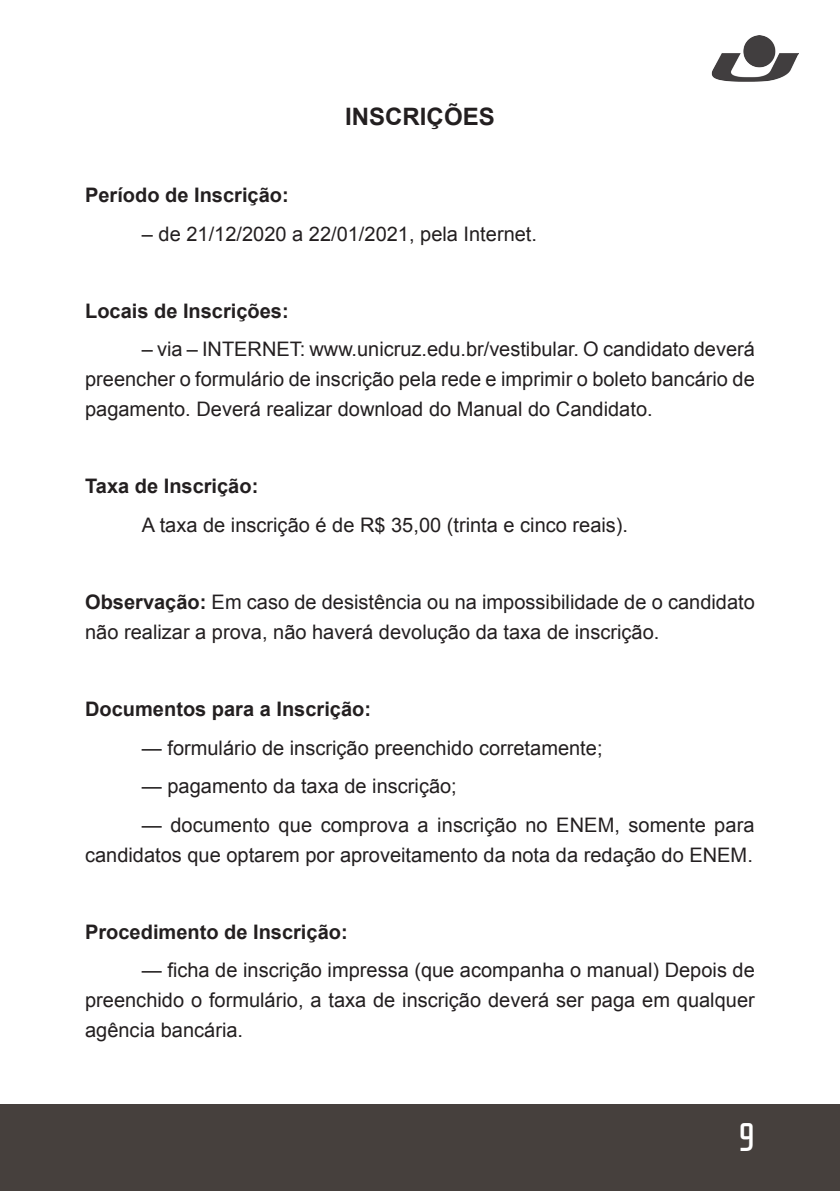
<style>
.page{position:relative;width:840px;height:1191px;background:#fff}
.page>*{position:absolute;margin:0;border:0;box-sizing:border-box;transform-origin:0 0}
.t1{font:36px "Chosence";color:#fff}
.t2{font:700 24px "Arial";color:#231f20}
.Hyperlink{font:20px/30px "Arial";color:#231f20;text-align:justify}
.Parag_Numerados{font:20px/30px "Arial";color:#231f20;text-align:right}
.Body_Text{font:20px/30px "Arial";color:#231f20}
.Body_Text-2{font:700 20px "Arial";color:#231f20}
.s1{font-weight:700}
</style>
<div class="page">
<div style="left:0;top:1104px;width:839px;height:87px;background:#46403d"></div>
<img style="left:711px;top:35px;width:86px;height:46px">
<p class="t2" style="left:345px;top:101px;width:151px">INSCRIÇÕES</p>
<p class="Body_Text-2" style="left:85px;top:182px;width:205px">Período de Inscrição:</p>
<p class="Hyperlink" style="left:142px;top:219px;width:396px">– de 21/12/2020 a 22/01/2021, pela Internet.</p>
<p class="Body_Text-2" style="left:85px;top:297px;width:205px">Locais de Inscrições:</p>
<p class="Hyperlink" style="left:85px;top:334px;width:671px;text-indent:57px">– via – INTERNET: www.unicruz.edu.br/vestibular. O candidato deverá preencher o formulário de inscrição pela rede e imprimir o boleto bancário de pagamento. Deverá realizar download do Manual do Candidato.</p>
<p class="Body_Text-2" style="left:85px;top:473px;width:175px">Taxa de Inscrição:</p>
<p class="Body_Text" style="left:142px;top:510px;width:487px">A taxa de inscrição é de R$ 35,00 (trinta e cinco reais).</p>
<p class="Body_Text" style="left:85px;top:587px;width:670px"><span class="s1">Observação:</span> Em caso de desistência ou na impossibilidade de o candidato não realizar a prova, não haverá devolução da taxa de inscrição.</p>
<p class="Body_Text-2" style="left:85px;top:695px;width:287px">Documentos para a Inscrição:</p>
<p class="Parag_Numerados" style="left:142px;top:732px;width:462px">— formulário de inscrição preenchido corretamente;</p>
<p class="Parag_Numerados" style="left:142px;top:771px;width:316px">— pagamento da taxa de inscrição;</p>
<p class="Parag_Numerados" style="left:85px;top:809px;width:670px">— documento que comprova a inscrição no ENEM, somente para candidatos que optarem por aproveitamento da nota da redação do ENEM.</p>
<p class="Body_Text-2" style="left:85px;top:918px;width:264px">Procedimento de Inscrição:</p>
<p class="Hyperlink" style="left:85px;top:955px;width:670px;text-indent:57px">— ficha de inscrição impressa (que acompanha o manual) Depois de preenchido o formulário, a taxa de inscrição deverá ser paga em qualquer agência bancária.</p>
<h1 class="t1" style="left:738px;top:1117px;width:17px">9</h1>
</div>
